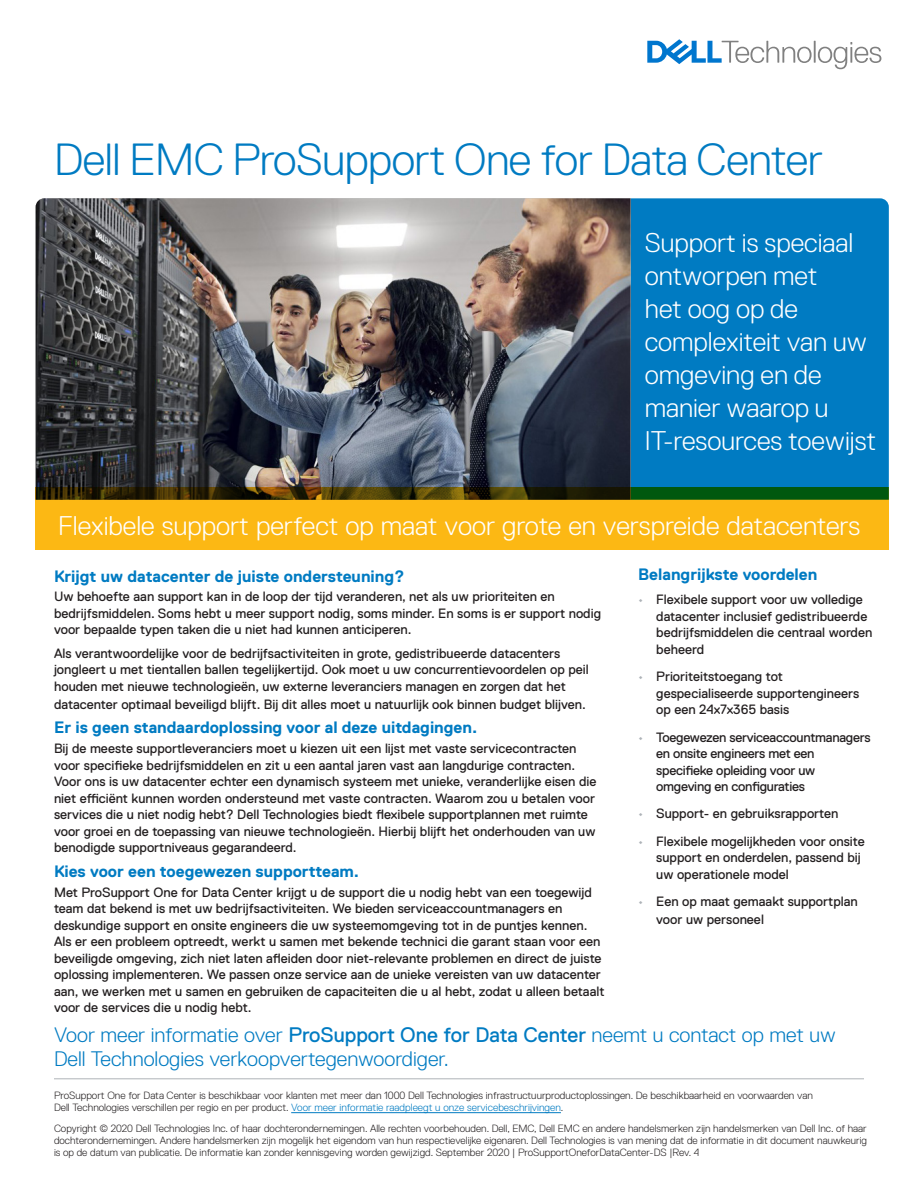
<style>
.page{position:relative;width:918px;height:1188px;background:#fff}
.page>*{position:absolute;margin:0;border:0;box-sizing:border-box;transform-origin:0 0}
.Document_Title{font:300 45px "Dell Replica";letter-spacing:-.01em;color:#007bc2}
.Sidebar_blue_box_cop{font:300 27px/33px "Dell Replica";color:#fff}
.Document_Subtitle{font:300 27px "Dell Replica";color:#fff}
.Body_Heading{font:300 21px/24px "Dell Replica";color:#007bc2}
.Body_Heading-2{font:700 16.5px "Dell Replica";color:#007bc2}
.Body_Copy{font:700 16.5px "Dell Replica";color:#007bc2}
.Body_Copy-2{font:13.5px/16.5px "Dell Replica";color:#231f20}
.Body_Copy-3{font:13.5px/16.5px "Dell Replica";letter-spacing:-.02em;color:#231f20}
.t1{font:300 10.5px/12px "Dell Replica";color:#231f20}
.s1{color:#aeb3b8}
.s2{font-weight:400}
.s3{color:#007bc2}
</style>
<div class="page">
<hr style="left:54px;top:1078px;width:810px;height:1px;background:#aeb3b8">
<hr style="left:291px;top:1112px;width:270px;height:1px;background:#007bc2">
<div style="left:631px;top:198px;width:258px;height:289px;background:#007bc2"></div>
<img style="left:36px;top:198px;width:595px;height:289px">
<svg style="left:36px;top:487px;width:853px;height:63px;background:#d09e11"></svg>
<svg style="left:647px;top:39px;width:234px;height:30px"></svg>
<p class="Document_Title" style="left:54px;top:135px;width:771px">Dell EMC ProSupport One for Data Center</p>
<p class="Sidebar_blue_box_cop" style="left:645px;top:226px;width:233px">Support is speciaal ontworpen met<br>het oog op de complexiteit van uw omgeving en de manier waarop u<br>IT-resources toewijst</p>
<p class="Document_Subtitle" style="left:58px;top:511px;width:804px">Flexibele support perfect op maat voor grote en verspreide datacenters</p>
<p class="Body_Heading-2" style="left:54px;top:567px;width:352px">Krijgt uw datacenter de juiste ondersteuning?</p>
<p class="Body_Copy-2" style="left:54px;top:588px;width:549px">Uw behoefte aan support kan in de loop der tijd veranderen, net als uw prioriteiten en bedrijfsmiddelen. Soms hebt u meer support nodig, soms minder. En soms is er support nodig voor bepaalde typen taken die u niet had kunnen anticiperen.</p>
<p class="Body_Copy-2" style="left:54px;top:645px;width:536px">Als verantwoordelijke voor de bedrijfsactiviteiten in grote, gedistribueerde datacenters jongleert u met tientallen ballen tegelijkertijd. Ook moet u uw concurrentievoordelen op peil houden met nieuwe technologieën, uw externe leveranciers managen en zorgen dat het</p>
<p class="Body_Copy-2" style="left:54px;top:696px;width:534px">datacenter optimaal beveiligd blijft. Bij dit alles moet u natuurlijk ook binnen budget blijven.</p>
<p class="Body_Heading-2" style="left:54px;top:718px;width:425px">Er is geen standaardoplossing voor al deze uitdagingen.</p>
<p class="Body_Copy-2" style="left:54px;top:740px;width:544px">Bij de meeste supportleveranciers moet u kiezen uit een lijst met vaste servicecontracten voor specifieke bedrijfsmiddelen en zit u een aantal jaren vast aan langdurige contracten.<br>Voor ons is uw datacenter echter een dynamisch systeem met unieke, veranderlijke eisen die niet efficiënt kunnen worden ondersteund met vaste contracten. Waarom zou u betalen voor services die u niet nodig hebt? Dell Technologies biedt flexibele supportplannen met ruimte voor groei en de toepassing van nieuwe technologieën. Hierbij blijft het onderhouden van uw benodigde supportniveaus gegarandeerd.</p>
<p class="Body_Heading-2" style="left:54px;top:862px;width:307px">Kies voor een toegewezen supportteam.</p>
<p class="Body_Copy-2" style="left:54px;top:884px;width:552px">Met ProSupport One for Data Center krijgt u de support die u nodig hebt van een toegewijd team dat bekend is met uw bedrijfsactiviteiten. We bieden serviceaccountmanagers en deskundige support en onsite engineers die uw systeemomgeving tot in de puntjes kennen.<br>Als er een probleem optreedt, werkt u samen met bekende technici die garant staan voor een beveiligde omgeving, zich niet laten afleiden door niet-relevante problemen en direct de juiste oplossing implementeren. We passen onze service aan de unieke vereisten van uw datacenter aan, we werken met u samen en gebruiken de capaciteiten die u al hebt, zodat u alleen betaalt voor de services die u nodig hebt.</p>
<p class="Body_Copy" style="left:638px;top:566px;width:181px">Belangrijkste voordelen</p>
<p class="Body_Copy-2" style="left:656px;top:592px;width:218px;text-indent:-18px"><span class="s1">•</span> Flexibele support voor uw volledige datacenter inclusief gedistribueerde bedrijfsmiddelen die centraal worden beheerd</p>
<p class="Body_Copy-2" style="left:656px;top:668px;width:205px;text-indent:-18px"><span class="s1">•</span> Prioriteitstoegang tot gespecialiseerde supportengineers op een 24x7x365 basis</p>
<p class="Body_Copy-3" style="left:656px;top:729px;width:216px;text-indent:-18px"><span class="s1">•</span> Toegewezen serviceaccountmanagers en onsite engineers met een specifieke opleiding voor uw omgeving en configuraties</p>
<p class="Body_Copy-2" style="left:638px;top:806px;width:202px"><span class="s1">•</span> Support- en gebruiksrapporten</p>
<p class="Body_Copy-2" style="left:656px;top:833px;width:210px;text-indent:-18px"><span class="s1">•</span> Flexibele mogelijkheden voor onsite support en onderdelen, passend bij uw operationele model</p>
<p class="Body_Copy-2" style="left:656px;top:892px;width:203px;line-height:18px;text-indent:-18px"><span class="s1">•</span> Een op maat gemaakt supportplan voor uw personeel</p>
<p class="Body_Heading" style="left:54px;top:1023px;width:783px">Voor meer informatie over <span class="s2">ProSupport One for Data Center</span> neemt u contact op met uw<br>Dell Technologies verkoopvertegenwoordiger.</p>
<p class="t1" style="left:54px;top:1090px;width:760px">ProSupport One for Data Center is beschikbaar voor klanten met meer dan 1000 Dell Technologies infrastructuurproductoplossingen. De beschikbaarheid en voorwaarden van<br>Dell Technologies verschillen per regio en per product. <span class="s3">Voor meer informatie raadpleegt u onze servicebeschrijvingen</span>.</p>
<p class="t1" style="left:54px;top:1122px;width:815px;text-align:justify">Copyright © 2020 Dell Technologies Inc. of haar dochterondernemingen. Alle rechten voorbehouden. Dell, EMC, Dell EMC en andere handelsmerken zijn handelsmerken van Dell Inc. of haar dochterondernemingen. Andere handelsmerken zijn mogelijk het eigendom van hun respectievelijke eigenaren. Dell Technologies is van mening dat de informatie in dit document nauwkeurig is op de datum van publicatie. De informatie kan zonder kennisgeving worden gewijzigd. September 2020 | ProSupportOneforDataCenter-DS |Rev. 4</p>
</div>
